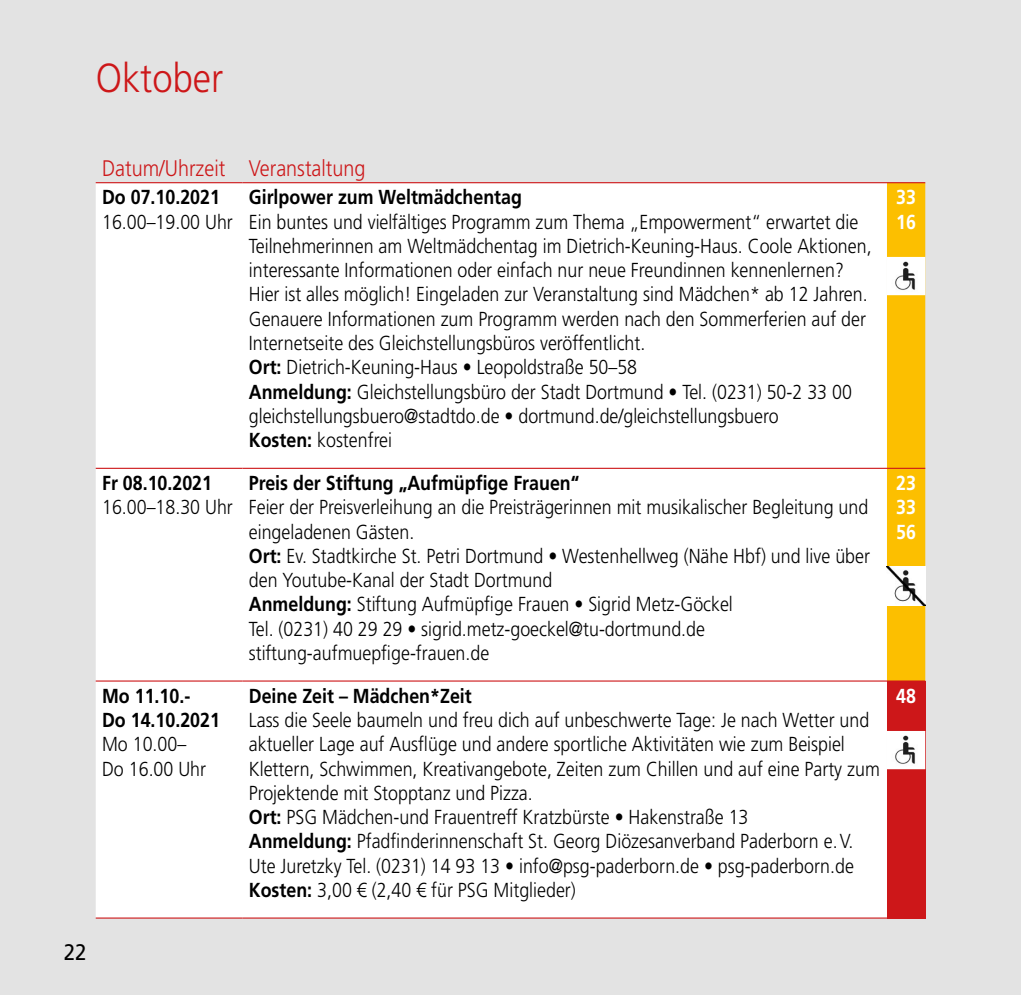
<style>
.page{position:relative;width:1021px;height:995px;background:#fff}
.page>*{position:absolute;margin:0;border:0;box-sizing:border-box;transform-origin:0 0}
.t1{font:300 40.5px "Frutiger LT";color:#cd1719;scale:.9 1}
.t2{font:300 22.5px "Frutiger LT Pro";color:#cd1719;scale:.88 1}
.t3{font:22.5px "Frutiger LT";color:#000;scale:.9 1}
.t4{font:300 20.25px/24.3px "Frutiger LT Pro";color:#000;scale:.88 1}
.t5{font:700 20.25px/24.3px "Frutiger LT Pro";color:#000;scale:.88 1}
.t6{font:700 20.25px/24.3px "Frutiger LT Pro";color:#fff;scale:.88 1}
.s1{font-weight:700}
</style>
<div class="page">
<div style="left:0;top:0;width:1020px;height:995px;background:#e3e3e3"></div>
<div style="left:96px;top:183px;width:791px;height:734px;background:#fff"></div>
<div style="left:887px;top:183px;width:38px;height:497px;background:#fcbf00"></div>
<div style="left:887px;top:681px;width:38px;height:237px;background:#cd1719"></div>
<hr style="left:96px;top:468px;width:146px;height:1px;background:#cd1719">
<hr style="left:242px;top:468px;width:645px;height:1px;background:#cd1719">
<hr style="left:96px;top:680px;width:146px;height:2px;background:#cd1719">
<hr style="left:242px;top:680px;width:645px;height:2px;background:#cd1719">
<hr style="left:96px;top:917px;width:146px;height:2px;background:#cd1719">
<hr style="left:242px;top:917px;width:645px;height:2px;background:#cd1719">
<hr style="left:96px;top:182px;width:146px;height:1px;background:#cd1719">
<hr style="left:242px;top:182px;width:645px;height:1px;background:#cd1719">
<hr style="left:887px;top:182px;width:38px;height:1px;background:#cd1719">
<hr style="left:887px;top:468px;width:38px;height:1px;background:#cd1719">
<hr style="left:887px;top:680px;width:38px;height:2px;background:#cd1719">
<hr style="left:887px;top:917px;width:38px;height:2px;background:#cd1719">
<img style="left:889px;top:259px;width:34px;height:34px">
<div style="left:887px;top:257px;width:38px;height:38px;border:1px solid #fff"></div>
<img style="left:887px;top:567px;width:38px;height:38px">
<img style="left:889px;top:733px;width:34px;height:34px">
<div style="left:887px;top:731px;width:38px;height:38px;border:1px solid #fff"></div>
<h1 class="t1" style="left:96px;top:55px;width:143px">Oktober</h1>
<p class="t3" style="left:64px;top:938px;width:27px">22</p>
<p class="t2" style="left:102px;top:155px;width:301px">Datum/Uhrzeit Veranstaltung</p>
<p class="t5" style="left:102px;top:185px;width:135px">Do 07.10.2021</p>
<p class="t4" style="left:102px;top:210px;width:150px">16.00–19.00 Uhr</p>
<p class="t5" style="left:249px;top:185px;width:312px">Girlpower zum Weltmädchentag</p>
<p class="t4" style="left:249px;top:210px;width:709px">Ein buntes und vielfältiges Programm zum Thema „Empowerment“ erwartet die Teilnehmerinnen am Weltmädchentag im Dietrich-Keuning-Haus. Coole Aktionen, interessante Informationen oder einfach nur neue Freundinnen kennenlernen?<br>Hier ist alles möglich! Eingeladen zur Veranstaltung sind Mädchen* ab 12 Jahren.<br>Genauere Informationen zum Programm werden nach den Sommerferien auf der Internetseite des Gleichstellungsbüros veröffentlicht.<br><span class="s1">Ort:</span> Dietrich-Keuning-Haus • Leopoldstraße 50–58<br><span class="s1">Anmeldung:</span> Gleichstellungsbüro der Stadt Dortmund • Tel. (0231) 50-2 33 00 gleichstellungsbuero@stadtdo.de • dortmund.de/gleichstellungsbuero<br><span class="s1">Kosten:</span> kostenfrei</p>
<p class="t5" style="left:102px;top:471px;width:126px">Fr 08.10.2021</p>
<p class="t4" style="left:102px;top:495px;width:150px">16.00–18.30 Uhr</p>
<p class="t5" style="left:102px;top:684px;width:135px">Mo 11.10.-<br>Do 14.10.2021</p>
<p class="t4" style="left:102px;top:732px;width:120px">Mo 10.00–<br>Do 16.00 Uhr</p>
<p class="t5" style="left:249px;top:471px;width:377px">Preis der Stiftung „Aufmüpfige Frauen“</p>
<p class="t4" style="left:249px;top:495px;width:707px">Feier der Preisverleihung an die Preisträgerinnen mit musikalischer Begleitung und eingeladenen Gästen.<br><span class="s1">Ort:</span> Ev. Stadtkirche St. Petri Dortmund • Westenhellweg (Nähe Hbf) und live über den Youtube-Kanal der Stadt Dortmund<br><span class="s1">Anmeldung:</span> Stiftung Aufmüpfige Frauen • Sigrid Metz-Göckel<br>Tel. (0231) 40 29 29 • sigrid.metz-goeckel@tu-dortmund.de stiftung-aufmuepfige-frauen.de</p>
<p class="t5" style="left:249px;top:684px;width:255px">Deine Zeit – Mädchen*Zeit</p>
<p class="t4" style="left:249px;top:708px;width:718px">Lass die Seele baumeln und freu dich auf unbeschwerte Tage: Je nach Wetter und aktueller Lage auf Ausflüge und andere sportliche Aktivitäten wie zum Beispiel Klettern, Schwimmen, Kreativangebote, Zeiten zum Chillen und auf eine Party zum Projektende mit Stopptanz und Pizza.<br><span class="s1">Ort:</span> PSG Mädchen-und Frauentreff Kratzbürste • Hakenstraße 13<br><span class="s1">Anmeldung:</span> Pfadfinderinnenschaft St. Georg Diözesanverband Paderborn e.V.<br>Ute Juretzky Tel. (0231) 14 93 13 • info@psg-paderborn.de • psg-paderborn.de <span class="s1">Kosten:</span> 3,00 € (2,40 € für PSG Mitglieder)</p>
<p class="t6" style="left:896px;top:185px;width:24px">33<br>16</p>
<p class="t6" style="left:896px;top:471px;width:24px;text-align:justify">23<br>33<br>56</p>
<p class="t6" style="left:896px;top:684px;width:24px">48</p>
</div>
